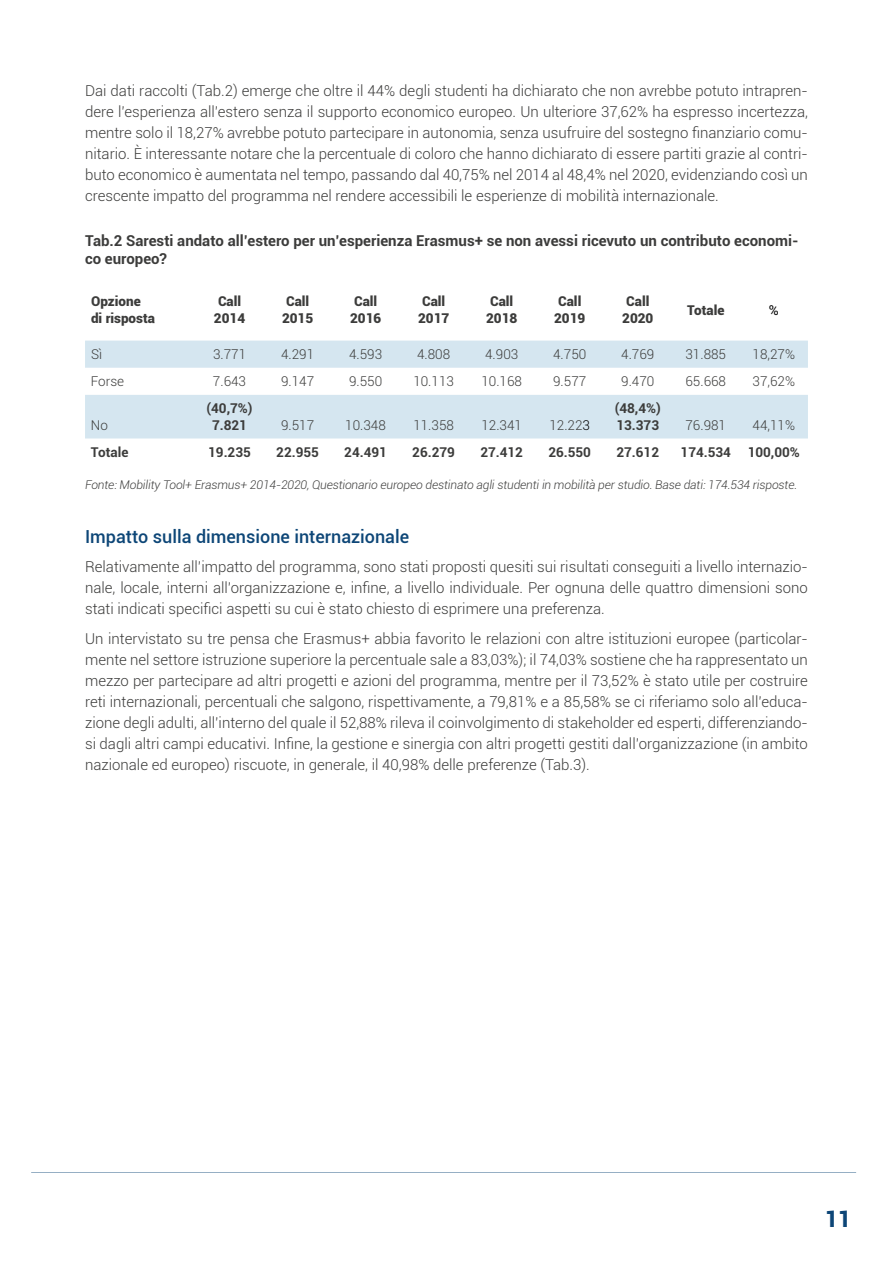
<style>
.page{position:relative;width:893px;height:1263px;background:#fff}
.page>*{position:absolute;margin:0;border:0;box-sizing:border-box;transform-origin:0 0}
.t1{font:900 22.5px "Roboto";color:#0d4677}
.t2{font:500 18px "Roboto";color:#0d4677}
.t3{font:300 15px/21px "Roboto";color:#3c3c3b;text-align:justify}
.t4{font:700 15px/18px "Roboto";color:#3c3c3b}
.t5{font:300 13.5px "Roboto";color:#3c3c3b}
.t6{font:700 13.5px/16.5px "Roboto";color:#3c3c3b;text-align:center}
.t7{font:900 13.5px/16.5px "Roboto";color:#3c3c3b}
.t8{font:13.5px "Roboto";color:#000}
.t9{font:italic 300 12px "Roboto";letter-spacing:-.01em;color:#3c3c3b}
.s1{color:#000}
</style>
<div class="page">
<hr style="left:31px;top:1172px;width:825px;height:1px;background:#0d4677">
<svg style="left:85px;top:341px;width:723px;height:97px;fill:#d5e6f0"></svg>
<p class="t3" style="left:85px;top:80px;width:724px">Dai dati raccolti (Tab.2) emerge che oltre il 44% degli studenti ha dichiarato che non avrebbe potuto intrapren&shy;dere l’esperienza all’estero senza il supporto economico europeo. Un ulteriore 37,62% ha espresso incertezza, mentre solo il 18,27% avrebbe potuto partecipare in autonomia, senza usufruire del sostegno finanziario comu&shy;nitario. È interessante notare che la percentuale di coloro che hanno dichiarato di essere partiti grazie al contri&shy;buto economico è aumentata nel tempo, passando dal 40,75% nel 2014 al 48,4% nel 2020, evidenziando così un crescente impatto del programma nel rendere accessibili le esperienze di mobilità internazionale.</p>
<p class="t4" style="left:85px;top:231px;width:715px">Tab.2 Saresti andato all’estero per un’esperienza Erasmus+ se non avessi ricevuto un contributo economi&shy;co europeo?</p>
<p class="t7" style="left:91px;top:293px;width:66px">Opzione di risposta</p>
<p class="t7" style="left:214px;top:293px;width:33px">Call<br>2014</p>
<p class="t7" style="left:282px;top:293px;width:33px;text-align:center">Call<br>2015</p>
<p class="t7" style="left:350px;top:293px;width:33px">Call<br>2016</p>
<p class="t7" style="left:418px;top:293px;width:33px">Call<br>2017</p>
<p class="t7" style="left:486px;top:293px;width:33px">Call<br>2018</p>
<p class="t7" style="left:554px;top:293px;width:33px;text-align:center">Call<br>2019</p>
<p class="t7" style="left:622px;top:293px;width:33px;text-align:center">Call<br>2020</p>
<p class="t7" style="left:687px;top:301px;width:39px">Totale</p>
<p class="t8" style="left:769px;top:300px;width:11px">%</p>
<p class="t5" style="left:91px;top:345px;width:13px">Sì</p>
<p class="t5" style="left:213px;top:345px;width:35px">3.771</p>
<p class="t5" style="left:281px;top:345px;width:35px">4.291</p>
<p class="t5" style="left:349px;top:345px;width:35px">4.593</p>
<p class="t5" style="left:417px;top:345px;width:35px">4.808</p>
<p class="t5" style="left:485px;top:345px;width:35px">4.903</p>
<p class="t5" style="left:553px;top:345px;width:35px">4.750</p>
<p class="t5" style="left:621px;top:345px;width:35px">4.769</p>
<p class="t5" style="left:685px;top:345px;width:42px">31.885</p>
<p class="t5" style="left:753px;top:345px;width:44px">18,27%</p>
<p class="t5" style="left:91px;top:372px;width:35px">Forse</p>
<p class="t5" style="left:213px;top:372px;width:35px">7.643</p>
<p class="t5" style="left:281px;top:372px;width:35px">9.147</p>
<p class="t5" style="left:349px;top:372px;width:35px">9.550</p>
<p class="t5" style="left:413px;top:372px;width:42px">10.113</p>
<p class="t5" style="left:481px;top:372px;width:42px">10.168</p>
<p class="t5" style="left:553px;top:372px;width:35px">9.577</p>
<p class="t5" style="left:621px;top:372px;width:35px">9.470</p>
<p class="t5" style="left:685px;top:372px;width:42px">65.668</p>
<p class="t5" style="left:753px;top:372px;width:44px">37,62%</p>
<p class="t5" style="left:91px;top:416px;width:19px">No</p>
<p class="t6" style="left:206px;top:400px;width:48px">(40,7%)<br>7.821</p>
<p class="t6" style="left:615px;top:400px;width:48px;text-align:left">(48,4%)<br>13.373</p>
<p class="t5" style="left:281px;top:416px;width:35px">9.517</p>
<p class="t5" style="left:345px;top:416px;width:42px">10.348</p>
<p class="t5" style="left:413px;top:416px;width:42px">11.358</p>
<p class="t5" style="left:481px;top:416px;width:42px">12.341</p>
<p class="t5" style="left:549px;top:416px;width:42px">12.22<span class="s1">3</span></p>
<p class="t5" style="left:685px;top:416px;width:42px">76.981</p>
<p class="t5" style="left:753px;top:416px;width:44px">44,11%</p>
<p class="t6" style="left:91px;top:443px;width:39px">Totale</p>
<p class="t6" style="left:208px;top:443px;width:44px">19.235</p>
<p class="t6" style="left:276px;top:443px;width:44px">22.955</p>
<p class="t6" style="left:344px;top:443px;width:44px">24.491</p>
<p class="t6" style="left:412px;top:443px;width:44px">26.279</p>
<p class="t6" style="left:480px;top:443px;width:44px">27.412</p>
<p class="t6" style="left:548px;top:443px;width:44px">26.550</p>
<p class="t6" style="left:616px;top:443px;width:44px">27.612</p>
<p class="t6" style="left:681px;top:443px;width:121px">174.534 100,00%</p>
<p class="t9" style="left:85px;top:477px;width:714px">Fonte: Mobility Tool+ Erasmus+ 2014-2020, Questionario europeo destinato agli studenti in mobilità per studio. Base dati: 174.534 risposte.</p>
<p class="t2" style="left:85px;top:524px;width:326px">Impatto sulla dimensione internazionale</p>
<p class="t3" style="left:85px;top:556px;width:724px">Relativamente all’impatto del programma, sono stati proposti quesiti sui risultati conseguiti a livello internazio&shy;nale, locale, interni all’organizzazione e, infine, a livello individuale. Per ognuna delle quattro dimensioni sono stati indicati specifici aspetti su cui è stato chiesto di esprimere una preferenza.</p>
<p class="t3" style="left:85px;top:628px;width:724px">Un intervistato su tre pensa che Erasmus+ abbia favorito le relazioni con altre istituzioni europee (particolar&shy;mente nel settore istruzione superiore la percentuale sale a 83,03%); il 74,03% sostiene che ha rappresentato un mezzo per partecipare ad altri progetti e azioni del programma, mentre per il 73,52% è stato utile per costruire reti internazionali, percentuali che salgono, rispettivamente, a 79,81% e a 85,58% se ci riferiamo solo all’educa&shy;zione degli adulti, all’interno del quale il 52,88% rileva il coinvolgimento di stakeholder ed esperti, differenziando&shy;si dagli altri campi educativi. Infine, la gestione e sinergia con altri progetti gestiti dall’organizzazione (in ambito nazionale ed europeo) riscuote, in generale, il 40,98% delle preferenze (Tab.3).</p>
<h1 class="t1" style="left:825px;top:1203px;width:28px">11</h1>
</div>
